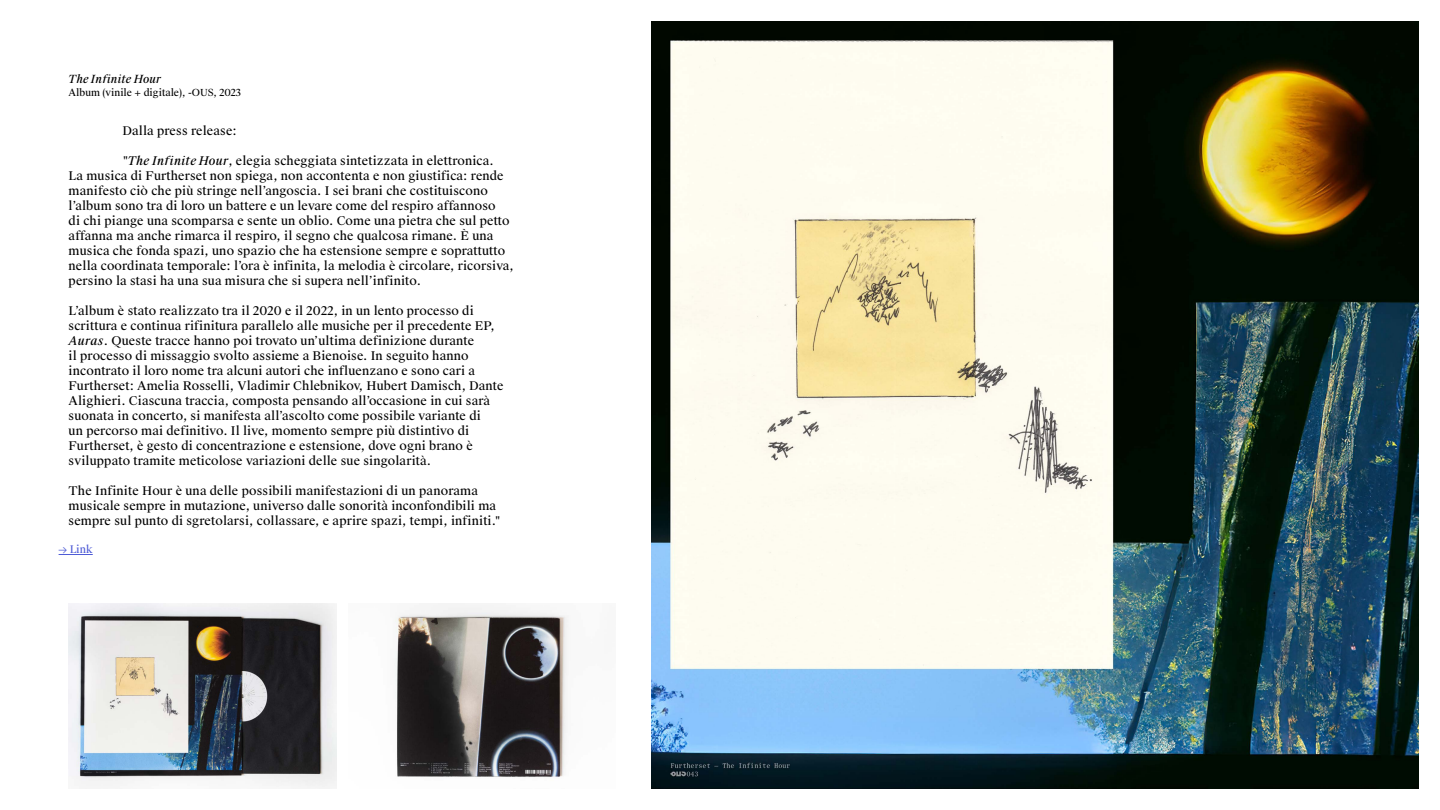
<style>
.page{position:relative;width:1440px;height:810px;background:#fff}
.page>*{position:absolute;margin:0;border:0;box-sizing:border-box;transform-origin:0 0}
.t1{font:12px/15px "Suisse Works";letter-spacing:.01em;color:#000}
.t2{font:italic 11.25px "Suisse Works";color:#000}
.t3{font:10.5px "Suisse Works";color:#4f5cd6}
.t4{font:9.75px "Suisse Works";color:#000}
.s1{font-style:italic}
</style>
<div class="page">
<img style="left:651px;top:21px;width:768px;height:768px">
<hr style="left:59px;top:554px;width:34px;height:1px;background:#4f5cd6">
<img style="left:69px;top:604px;width:267px;height:185px">
<img style="left:395px;top:604px;width:173px;height:173px">
<p class="t2" style="left:69px;top:72px;width:94px">The Infinite Hour</p>
<p class="t4" style="left:69px;top:87px;width:174px">Album (vinile + digitale), -OUS, 2023</p>
<p class="t1" style="left:123px;top:124px;width:116px">Dalla press release:</p>
<p class="t1" style="left:69px;top:154px;width:447px;text-indent:54px"><span class="s1">"The Infinite Hour</span>, elegia scheggiata sintetizzata in elettronica.<br>La musica di Furtherset non spiega, non accontenta e non giustifica: rende manifesto ciò che più stringe nell’angoscia. I sei brani che costituiscono l’album sono tra di loro un battere e un levare come del respiro affannoso<br>di chi piange una scomparsa e sente un oblio. Come una pietra che sul petto affanna ma anche rimarca il respiro, il segno che qualcosa rimane. È una musica che fonda spazi, uno spazio che ha estensione sempre e soprattutto nella coordinata temporale: l’ora è infinita, la melodia è circolare, ricorsiva, persino la stasi ha una sua misura che si supera nell’infinito.</p>
<p class="t1" style="left:69px;top:304px;width:436px">L’album è stato realizzato tra il 2020 e il 2022, in un lento processo di scrittura e continua rifinitura parallelo alle musiche per il precedente EP, <span class="s1">Auras</span>. Queste tracce hanno poi trovato un’ultima definizione durante<br>il processo di missaggio svolto assieme a Bienoise. In seguito hanno incontrato il loro nome tra alcuni autori che influenzano e sono cari a Furtherset: Amelia Rosselli, Vladimir Chlebnikov, Hubert Damisch, Dante Alighieri. Ciascuna traccia, composta pensando all’occasione in cui sarà suonata in concerto, si manifesta all’ascolto come possibile variante di<br>un percorso mai definitivo. Il live, momento sempre più distintivo di Furtherset, è gesto di concentrazione e estensione, dove ogni brano è sviluppato tramite meticolose variazioni delle sue singolarità.</p>
<p class="t1" style="left:69px;top:484px;width:433px">The Infinite Hour è una delle possibili manifestazioni di un panorama musicale sempre in mutazione, universo dalle sonorità inconfondibili ma sempre sul punto di sgretolarsi, collassare, e aprire spazi, tempi, infiniti."</p>
<p class="t3" style="left:59px;top:543px;width:36px">→ Link</p>
</div>
